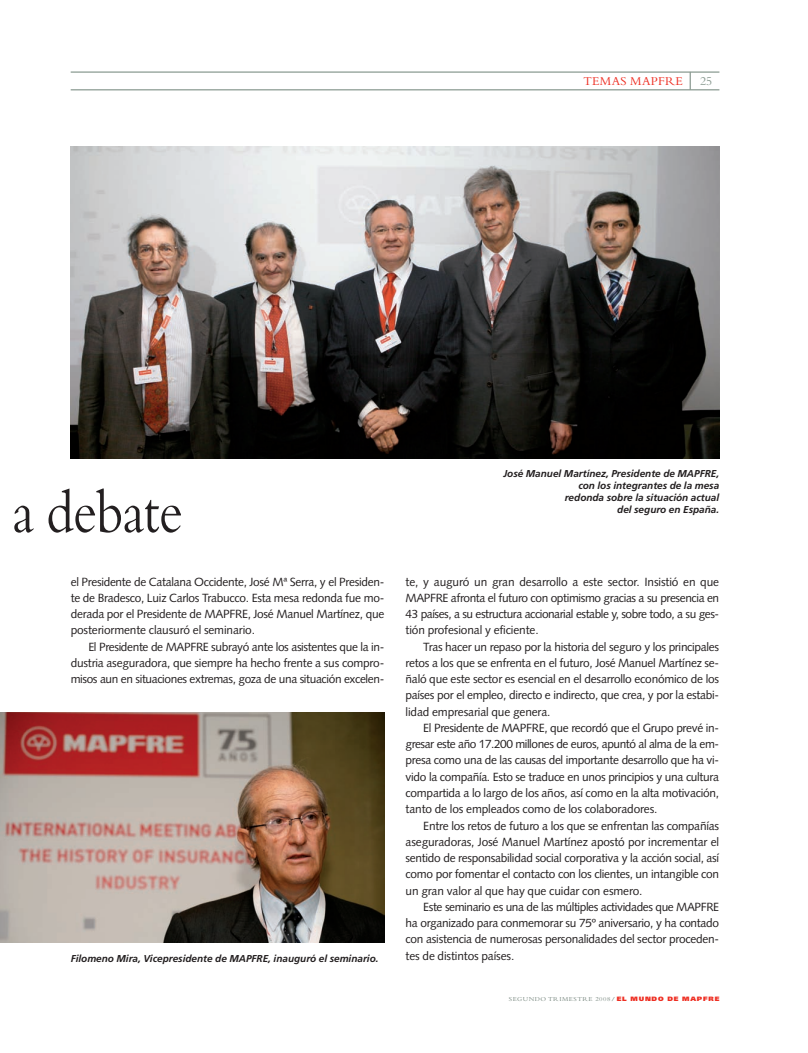
<style>
.page{position:relative;width:808px;height:1053px;background:#fff}
.page>*{position:absolute;margin:0;border:0;box-sizing:border-box;transform-origin:0 0}
.t1{font:64.5px "Bembo";letter-spacing:-.015em;color:#231f20;scale:.85 1}
.t2{font:12.5px "Bembo";letter-spacing:.025em;color:#ee2e22}
.t3{font:12.5px "Bembo";color:#8b9b92}
.t4{font:11.88px "Syntax";letter-spacing:-.025em;color:#231f20}
.t5{font:italic 700 10px/12px "Frutiger";color:#231f20;text-align:right}
.t6{font:6.25px "Bembo";letter-spacing:.075em;color:#77877f;scale:1.1 1}
.s1{font-weight:700}
.s2{font-family:"Frutiger";font-weight:900;color:#ee2e22}
</style>
<div class="page">
<hr style="left:71px;top:71px;width:648px;height:2px;background:#8b9b92">
<hr style="left:71px;top:89px;width:648px;height:1px;background:#8b9b92">
<svg style="left:690px;top:73px;width:1px;height:16px"></svg>
<img style="left:0;top:712px;width:384px;height:230px">
<img style="left:71px;top:146px;width:648px;height:313px">
<p class="t2" style="left:583px;top:76px;width:101px">TEMAS MAPFRE</p>
<p class="t3" style="left:700px;top:76px;width:14px">25</p>
<p class="t1" style="left:12px;top:489px;width:202px">a debate</p>
<p class="t4" style="left:71px;top:576px;width:315px">el Presidente de Catalana Occidente, José Mª Serra, y el Presiden-</p>
<p class="t4" style="left:71px;top:592px;width:315px">te de Bradesco, Luiz Carlos Trabucco. Esta mesa redonda fue mo-</p>
<p class="t4" style="left:71px;top:609px;width:315px">derada por el Presidente de MAPFRE, José Manuel Martínez, que</p>
<p class="t4" style="left:71px;top:625px;width:186px">posteriormente clausuró el seminario.</p>
<p class="t4" style="left:88px;top:641px;width:297px">El Presidente de MAPFRE subrayó ante los asistentes que la in-</p>
<p class="t4" style="left:71px;top:657px;width:315px">dustria aseguradora, que siempre ha hecho frente a sus compro-</p>
<p class="t4" style="left:71px;top:674px;width:315px">misos aun en situaciones extremas, goza de una situación excelen-</p>
<p class="t5" style="left:71px;top:953px;width:309px">Filomeno Mira, Vicepresidente de MAPFRE, inauguró el seminario.</p>
<p class="t5" style="left:503px;top:468px;width:217px">José Manuel Martínez, Presidente de MAPFRE, con los integrantes de la mesa<br>redonda sobre la situación actual<br>del seguro en España.</p>
<p class="t4" style="left:406px;top:576px;width:315px">te, y auguró un gran desarrollo a este sector. Insistió en que</p>
<p class="t4" style="left:406px;top:592px;width:315px">MAPFRE afronta el futuro con optimismo gracias a su presencia en</p>
<p class="t4" style="left:406px;top:609px;width:315px">43 países, a su estructura accionarial estable y, sobre todo, a su ges-</p>
<p class="t4" style="left:406px;top:625px;width:135px">tión profesional y eficiente.</p>
<p class="t4" style="left:423px;top:641px;width:297px">Tras hacer un repaso por la historia del seguro y los principales</p>
<p class="t4" style="left:406px;top:657px;width:315px">retos a los que se enfrenta en el futuro, José Manuel Martínez se-</p>
<p class="t4" style="left:406px;top:674px;width:315px">ñaló que este sector es esencial en el desarrollo económico de los</p>
<p class="t4" style="left:406px;top:690px;width:315px">países por el empleo, directo e indirecto, que crea, y por la estabi-</p>
<p class="t4" style="left:406px;top:706px;width:146px">lidad empresarial que genera.</p>
<p class="t4" style="left:423px;top:722px;width:297px">El Presidente de MAPFRE, que recordó que el Grupo prevé in-</p>
<p class="t4" style="left:406px;top:739px;width:315px">gresar este año 17.200 millones de euros, apuntó al alma de la em-</p>
<p class="t4" style="left:406px;top:755px;width:315px">presa como una de las causas del importante desarrollo que ha vi-</p>
<p class="t4" style="left:406px;top:771px;width:315px">vido la compañía. Esto se traduce en unos principios y una cultura</p>
<p class="t4" style="left:406px;top:787px;width:315px">compartida a lo largo de los años, así como en la alta motivación,</p>
<p class="t4" style="left:406px;top:804px;width:253px">tanto de los empleados como de los colaboradores.</p>
<p class="t4" style="left:423px;top:820px;width:297px">Entre los retos de futuro a los que se enfrentan las compañías</p>
<p class="t4" style="left:406px;top:836px;width:315px">aseguradoras, José Manuel Martínez apostó por incrementar el</p>
<p class="t4" style="left:406px;top:852px;width:315px">sentido de responsabilidad social corporativa y la acción social, así</p>
<p class="t4" style="left:406px;top:869px;width:315px">como por fomentar el contacto con los clientes, un intangible con</p>
<p class="t4" style="left:406px;top:885px;width:238px">un gran valor al que hay que cuidar con esmero.</p>
<p class="t4" style="left:423px;top:901px;width:297px">Este seminario es una de las múltiples actividades que MAPFRE</p>
<p class="t4" style="left:406px;top:917px;width:315px">ha organizado para conmemorar su 75º aniversario, y ha contado</p>
<p class="t4" style="left:406px;top:933px;width:315px">con asistencia de numerosas personalidades del sector proceden-</p>
<p class="t4" style="left:406px;top:950px;width:110px">tes de distintos países.</p>
<p class="t6" style="left:509px;top:996px;width:193px">SEGUNDO TRIMESTRE 2008<span class="s1">/</span> <span class="s2">EL MUNDO DE MAPFRE</span></p>
</div>
